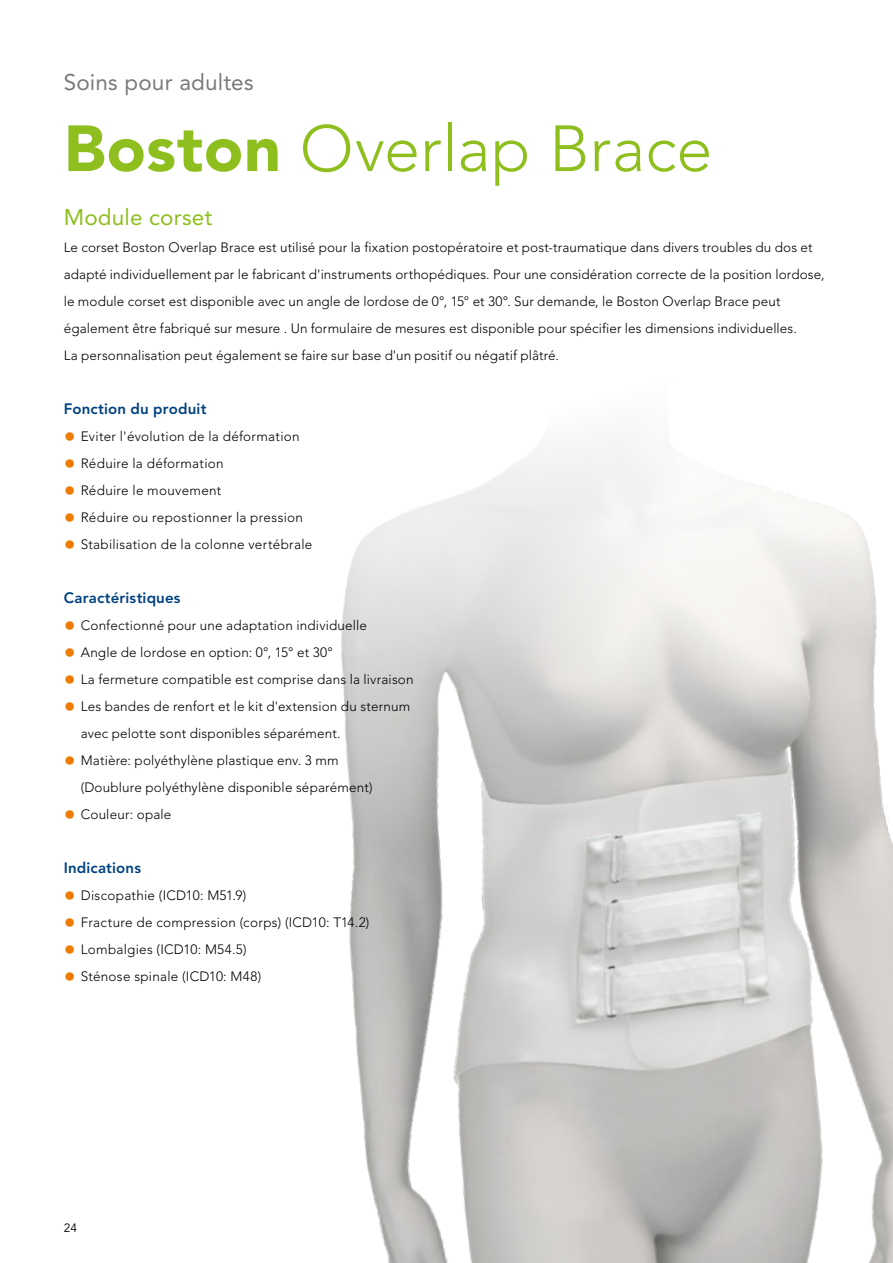
<style>
.page{position:relative;width:893px;height:1263px;background:#fff}
.page>*{position:absolute;margin:0;border:0;box-sizing:border-box;transform-origin:0 0}
.t1{font:300 64.5px "Avenir LT Std";letter-spacing:.005em;color:#8ebf1f}
.t2{font:22.5px "Avenir LT Std";letter-spacing:.01em;color:#797a7b}
.t3{font:22.5px "Avenir LT Std";letter-spacing:.01em;color:#8ebf1f}
.t4{font:800 15px "Avenir LT Std";letter-spacing:.01em;color:#004180}
.t5{font:300 13.5px/27px "Avenir LT Std";letter-spacing:.01em;color:#000}
.t6{font:12px "Avenir LT Std";color:#000}
.s1{font-weight:900}
.s2{font-size:24px;color:#ef7c00}
</style>
<div class="page">
<img style="left:341px;top:444px;width:552px;height:819px">
<h2 class="t2" style="left:64px;top:69px;width:191px">Soins pour adultes</h2>
<h1 class="t1" style="left:64px;top:111px;width:650px"><span class="s1">Boston</span> Overlap Brace</h1>
<h2 class="t3" style="left:64px;top:204px;width:150px">Module corset</h2>
<p class="t5" style="left:64px;top:234px;width:762px">Le corset Boston Overlap Brace est utilisé pour la fixation postopératoire et post-traumatique dans divers troubles du dos et adapté individuellement par le fabricant d'instruments orthopédiques. Pour une considération correcte de la position lordose, le module corset est disponible avec un angle de lordose de 0°, 15° et 30°. Sur demande, le Boston Overlap Brace peut également être fabriqué sur mesure . Un formulaire de mesures est disponible pour spécifier les dimensions individuelles.<br>La personnalisation peut également se faire sur base d'un positif ou négatif plâtré.</p>
<p class="t4" style="left:64px;top:400px;width:144px">Fonction du produit</p>
<p class="t5" style="left:64px;top:423px;width:237px"><span class="s2">•</span> Eviter l'évolution de la déformation</p>
<p class="t5" style="left:64px;top:450px;width:161px"><span class="s2">•</span> Réduire la déformation</p>
<p class="t5" style="left:64px;top:477px;width:159px"><span class="s2">•</span> Réduire le mouvement</p>
<p class="t5" style="left:64px;top:504px;width:241px"><span class="s2">•</span> Réduire ou repostionner la pression</p>
<p class="t5" style="left:64px;top:531px;width:250px"><span class="s2">•</span> Stabilisation de la colonne vertébrale</p>
<p class="t4" style="left:64px;top:589px;width:118px">Caractéristiques</p>
<p class="t5" style="left:64px;top:612px;width:305px"><span class="s2">•</span> Confectionné pour une adaptation individuelle</p>
<p class="t5" style="left:64px;top:639px;width:271px"><span class="s2">•</span> Angle de lordose en option: 0°, 15° et 30°</p>
<p class="t5" style="left:64px;top:666px;width:351px"><span class="s2">•</span> La fermeture compatible est comprise dans la livraison</p>
<p class="t5" style="left:81px;top:693px;width:331px;text-indent:-17px"><span class="s2">•</span> Les bandes de renfort et le kit d'extension du sternum avec pelotte sont disponibles séparément.</p>
<p class="t5" style="left:81px;top:747px;width:293px;text-indent:-17px"><span class="s2">•</span> Matière: polyéthylène plastique env. 3 mm (Doublure polyéthylène disponible séparément)</p>
<p class="t5" style="left:64px;top:801px;width:109px"><span class="s2">•</span> Couleur: opale</p>
<p class="t4" style="left:64px;top:859px;width:79px">Indications</p>
<p class="t5" style="left:64px;top:882px;width:184px"><span class="s2">•</span> Discopathie (ICD10: M51.9)</p>
<p class="t5" style="left:64px;top:909px;width:307px"><span class="s2">•</span> Fracture de compression (corps) (ICD10: T14.2)</p>
<p class="t5" style="left:64px;top:936px;width:184px"><span class="s2">•</span> Lombalgies (ICD10: M54.5)</p>
<p class="t5" style="left:64px;top:963px;width:199px"><span class="s2">•</span> Sténose spinale (ICD10: M48)</p>
<p class="t6" style="left:64px;top:1221px;width:15px">24</p>
</div>
